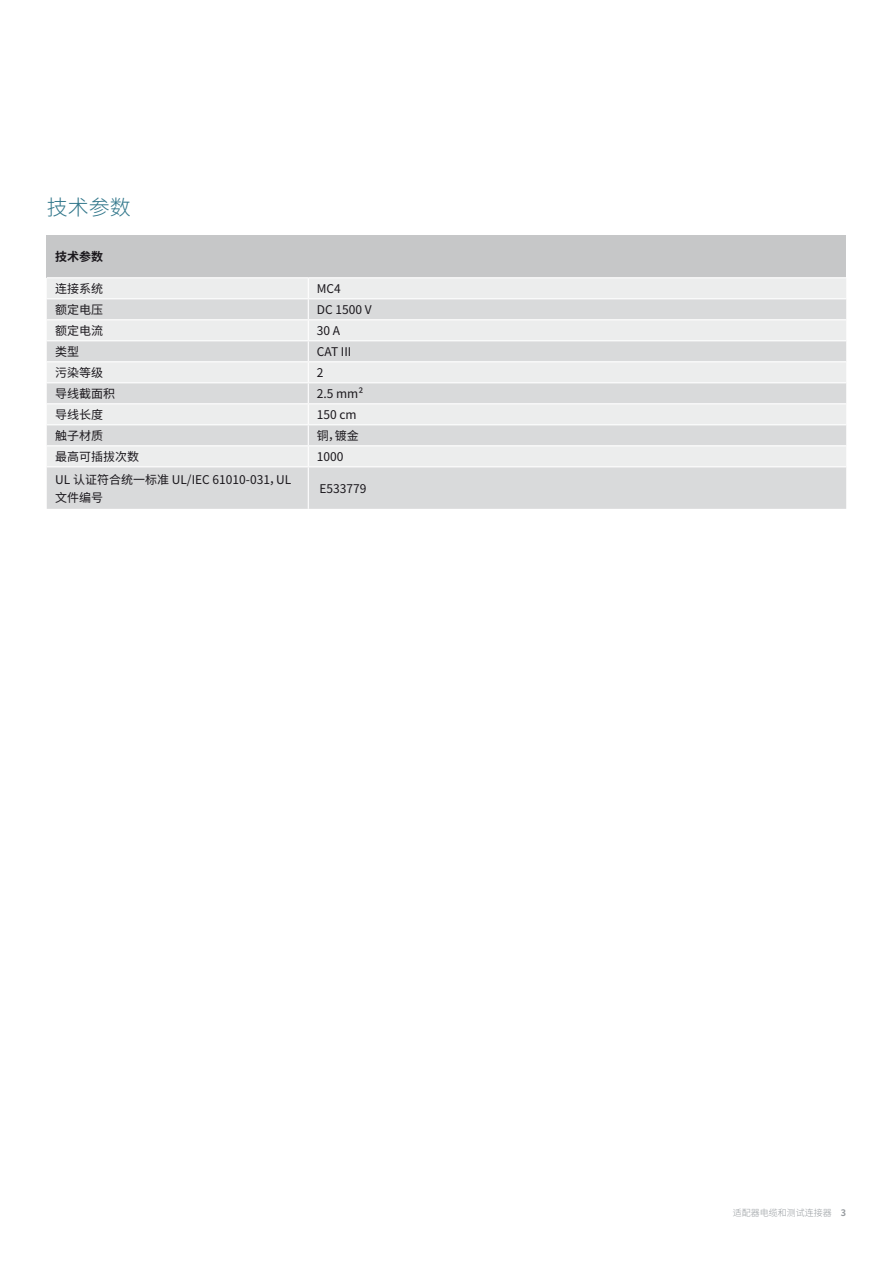
<style>
.page{position:relative;width:893px;height:1263px;background:#fff}
.page>*{position:absolute;margin:0;border:0;box-sizing:border-box;transform-origin:0 0}
.Subheadline_Inside_CN{font:300 21px "Noto Sans CJ Ksc";color:#30768a}
.Table_Body_CN{font:12px/18px "Noto Sans CJ Ksc";color:#1a171c}
.Table_Header_CN{font:700 12px "Noto Sans CJ Ksc";color:#1a171c}
.t1{font:300 9px "Noto Sans CJ Ksc";color:#969b9f}
.s1{font-weight:700}
</style>
<div class="page">
<div style="left:47px;top:236px;width:799px;height:42px;background:#c6c7c8"></div>
<div style="left:47px;top:278px;width:799px;height:20px;background:#eceded"></div>
<svg style="left:47px;top:299px;width:799px;height:210px;background:#e1e2e2"></svg>
<hr style="left:47px;top:277px;width:261px;height:1px;background:#fff">
<hr style="left:308px;top:277px;width:538px;height:1px;background:#fff">
<hr style="left:47px;top:319px;width:261px;height:1px;background:#fff">
<hr style="left:308px;top:319px;width:538px;height:1px;background:#fff">
<hr style="left:47px;top:340px;width:261px;height:1px;background:#fff">
<hr style="left:308px;top:340px;width:538px;height:1px;background:#fff">
<hr style="left:47px;top:361px;width:261px;height:1px;background:#fff">
<hr style="left:308px;top:361px;width:538px;height:1px;background:#fff">
<hr style="left:47px;top:382px;width:261px;height:1px;background:#fff">
<hr style="left:308px;top:382px;width:538px;height:1px;background:#fff">
<hr style="left:47px;top:403px;width:261px;height:1px;background:#fff">
<hr style="left:308px;top:403px;width:538px;height:1px;background:#fff">
<svg style="left:308px;top:278px;width:1px;height:188px"></svg>
<hr style="left:308px;top:467px;width:1px;height:42px;background:#fff">
<hr style="left:47px;top:424px;width:261px;height:1px;background:#fff">
<hr style="left:47px;top:445px;width:261px;height:1px;background:#fff">
<hr style="left:47px;top:466px;width:261px;height:1px;background:#fff">
<hr style="left:308px;top:424px;width:538px;height:1px;background:#fff">
<hr style="left:308px;top:445px;width:538px;height:1px;background:#fff">
<hr style="left:308px;top:466px;width:538px;height:1px;background:#fff">
<p class="Subheadline_Inside_CN" style="left:47px;top:195px;width:85px">技术参数</p>
<p class="Table_Header_CN" style="left:55px;top:250px;width:50px">技术参数</p>
<p class="Table_Body_CN" style="left:55px;top:280px;width:50px">连接系统</p>
<p class="Table_Body_CN" style="left:317px;top:280px;width:26px">MC4</p>
<p class="Table_Body_CN" style="left:55px;top:301px;width:50px">额定电压</p>
<p class="Table_Body_CN" style="left:317px;top:301px;width:56px">DC 1500 V</p>
<p class="Table_Body_CN" style="left:55px;top:322px;width:50px">额定电流</p>
<p class="Table_Body_CN" style="left:317px;top:322px;width:25px">30 A</p>
<p class="Table_Body_CN" style="left:55px;top:343px;width:25px">类型</p>
<p class="Table_Body_CN" style="left:317px;top:343px;width:36px">CAT III</p>
<p class="Table_Body_CN" style="left:55px;top:364px;width:50px">污染等级</p>
<p class="Table_Body_CN" style="left:317px;top:364px;width:8px">2</p>
<p class="Table_Body_CN" style="left:55px;top:385px;width:62px">导线截面积</p>
<p class="Table_Body_CN" style="left:317px;top:385px;width:48px">2.5 mm²</p>
<p class="Table_Body_CN" style="left:55px;top:406px;width:50px">导线长度</p>
<p class="Table_Body_CN" style="left:317px;top:406px;width:41px">150 cm</p>
<p class="Table_Body_CN" style="left:55px;top:427px;width:50px">触子材质</p>
<p class="Table_Body_CN" style="left:317px;top:427px;width:43px">铜，镀金</p>
<p class="Table_Body_CN" style="left:55px;top:448px;width:86px">最高可插拔次数</p>
<p class="Table_Body_CN" style="left:317px;top:448px;width:28px">1000</p>
<p class="Table_Body_CN" style="left:55px;top:471px;width:237px">UL 认证符合统一标准 UL/IEC 61010-031，UL文件编号</p>
<p class="Table_Body_CN" style="left:319px;top:480px;width:49px">E533779</p>
<p class="t1" style="left:733px;top:1208px;width:115px">适配器电缆和测试连接器 <span class="s1">3</span></p>
</div>
